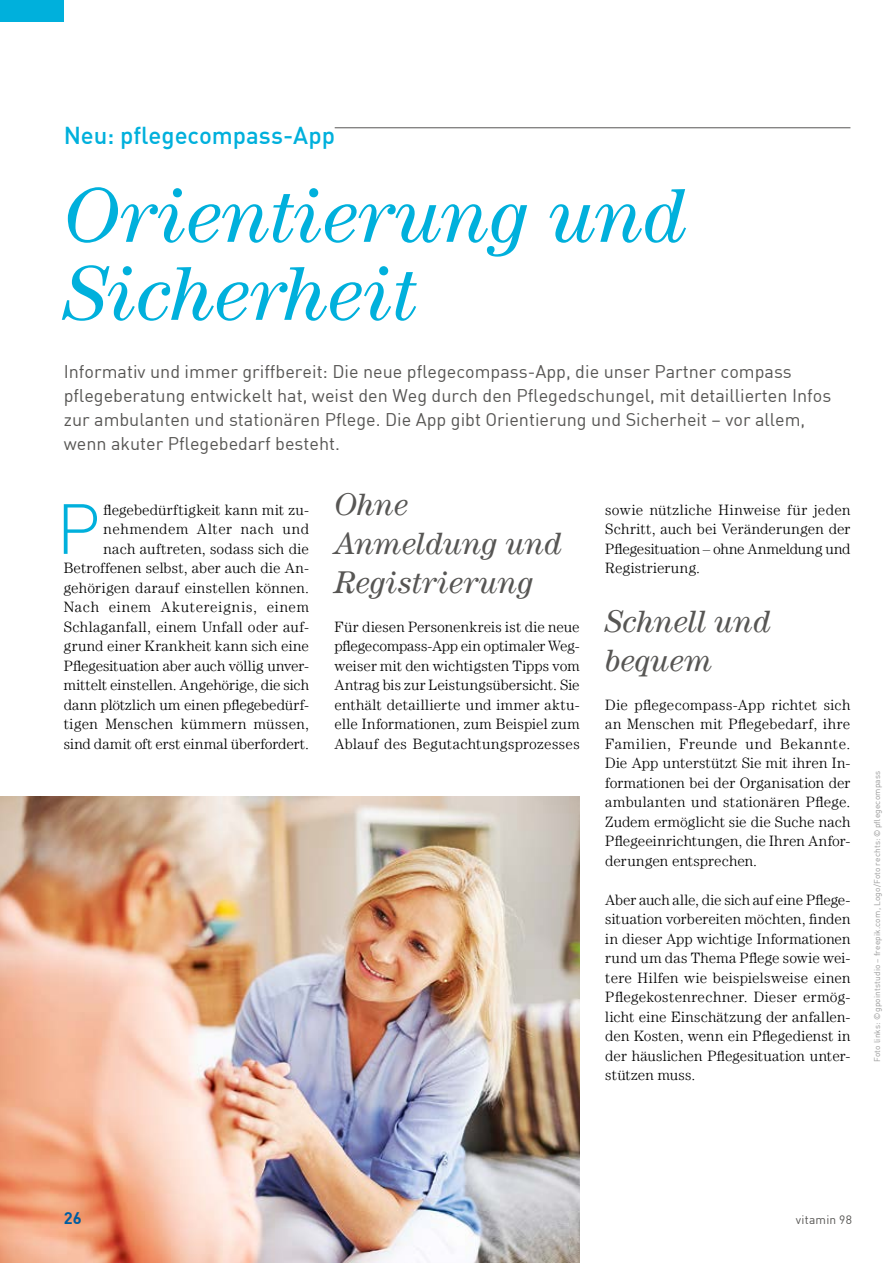
<style>
.page{position:relative;width:893px;height:1263px;background:#fff}
.page>*{position:absolute;margin:0;border:0;box-sizing:border-box;transform-origin:0 0}
.Inhalt_H2-_Überschrift_groß_52pt{font:italic 78px/78px "Century LT";color:#00b0dc}
.Inhalt_p-Fließtext_1_Absatz{font:300 69.75px "DIN";color:#00b0dc}
.Inhalt_H3-_Überschrift_2_Ebene_21pt{font:italic 31.5px/39px "Century LT";letter-spacing:.005em;color:#575654}
.Inhalt_p-_Dachzeile_16pt{font:500 24px "DIN";color:#00b0dc}
.Inhalt_p-Artikel-Anlauftext_12pt{font:18px/24px "DIN";color:#575654}
.t1{font:700 16.5px "DIN";color:#005da2}
.Inhalt_p-Fließtext_10pt{font:300 15px/19.5px "Century LT";letter-spacing:.01em;color:#000;text-align:justify}
.Inhalt_p-Fließtext_1_Absatz-2{font:300 15px/19.5px "Century LT";letter-spacing:.01em;color:#000;text-align:right}
.t2{font:12px "DIN";letter-spacing:.02em;color:#575654}
.t3{font:8.25px "DIN";letter-spacing:.02em;color:#989898}
</style>
<div class="page">
<hr style="left:335px;top:127px;width:515px;height:1px;background:#575654">
<img style="left:0;top:796px;width:580px;height:467px">
<div style="left:0;top:0;width:64px;height:21px;background:#00b0dc"></div>
<p class="Inhalt_p-_Dachzeile_16pt" style="left:64px;top:124px;width:273px">Neu: pflegecompass-App</p>
<h2 class="Inhalt_H2-_Überschrift_groß_52pt" style="left:64px;top:175px;width:625px">Orientierung und<br>Sicherheit</h2>
<p class="Inhalt_p-Artikel-Anlauftext_12pt" style="left:64px;top:361px;width:769px">Informativ und immer griffbereit: Die neue pflegecompass-App, die unser Partner compass pflegeberatung entwickelt hat, weist den Weg durch den Pflegedschungel, mit detaillierten Infos zur ambulanten und stationären Pflege. Die App gibt Orientierung und Sicherheit – vor allem, wenn akuter Pflegebedarf besteht.</p>
<p class="Inhalt_p-Fließtext_1_Absatz-2" style="left:64px;top:500px;width:247px">flegebedürftigkeit kann mit zu&shy;nehmendem Alter nach und<br>nach auftreten, sodass sich die Betroffenen selbst, aber auch die An&shy;gehörigen darauf einstellen können.<br>Nach einem Akutereignis, einem Schlaganfall, einem Unfall oder auf&shy;grund einer Krankheit kann sich eine Pflegesituation aber auch völlig unver&shy;mittelt einstellen. Angehörige, die sich dann plötzlich um einen pflegebedürf&shy;tigen Menschen kümmern müssen, sind damit oft erst einmal überfordert.</p>
<h3 class="Inhalt_H3-_Überschrift_2_Ebene_21pt" style="left:334px;top:484px;width:229px">Ohne<br>Anmeldung und<br>Registrierung</h3>
<p class="Inhalt_p-Fließtext_1_Absatz" style="left:56px;top:498px;width:46px">P</p>
<p class="Inhalt_p-Fließtext_10pt" style="left:334px;top:617px;width:247px">Für diesen Personenkreis ist die neue pflegecompass-App ein optimaler Weg&shy;weiser mit den wichtigsten Tipps vom Antrag bis zur Leistungsübersicht. Sie enthält detaillierte und immer aktu&shy;elle Informationen, zum Beispiel zum Ablauf des Begutachtungsprozesses</p>
<p class="Inhalt_p-Fließtext_10pt" style="left:605px;top:500px;width:247px">sowie nützliche Hinweise für jeden Schritt, auch bei Veränderungen der Pflegesituation – ohne Anmeldung und Registrierung.</p>
<h3 class="Inhalt_H3-_Überschrift_2_Ebene_21pt" style="left:605px;top:601px;width:167px">Schnell und bequem</h3>
<p class="Inhalt_p-Fließtext_10pt" style="left:605px;top:695px;width:247px">Die pflegecompass-App richtet sich an Menschen mit Pflegebedarf, ihre Familien, Freunde und Bekannte.<br>Die App unterstützt Sie mit ihren In&shy;formationen bei der Organisation der ambulanten und stationären Pflege.<br>Zudem ermöglicht sie die Suche nach Pflegeeinrichtungen, die Ihren Anfor&shy;derungen entsprechen.</p>
<p class="Inhalt_p-Fließtext_10pt" style="left:605px;top:890px;width:247px">Aber auch alle, die sich auf eine Pflege&shy;situation vorbereiten möchten, finden in dieser App wichtige Informationen rund um das Thema Pflege sowie wei&shy;tere Hilfen wie beispielsweise einen Pflegekostenrechner. Dieser ermög&shy;licht eine Einschätzung der anfallen&shy;den Kosten, wenn ein Pflegedienst in der häuslichen Pflegesituation unter&shy;stützen muss.</p>
<p class="t3" style="left:874px;top:1062px;width:293px;rotate:-90deg">Foto links: ©gpointstudio – freepik.com, Logo/Foto rechts: ©pflegecompass</p>
<p class="t1" style="left:64px;top:1210px;width:20px">26</p>
<p class="t2" style="left:796px;top:1215px;width:58px">vitamin 98</p>
</div>
